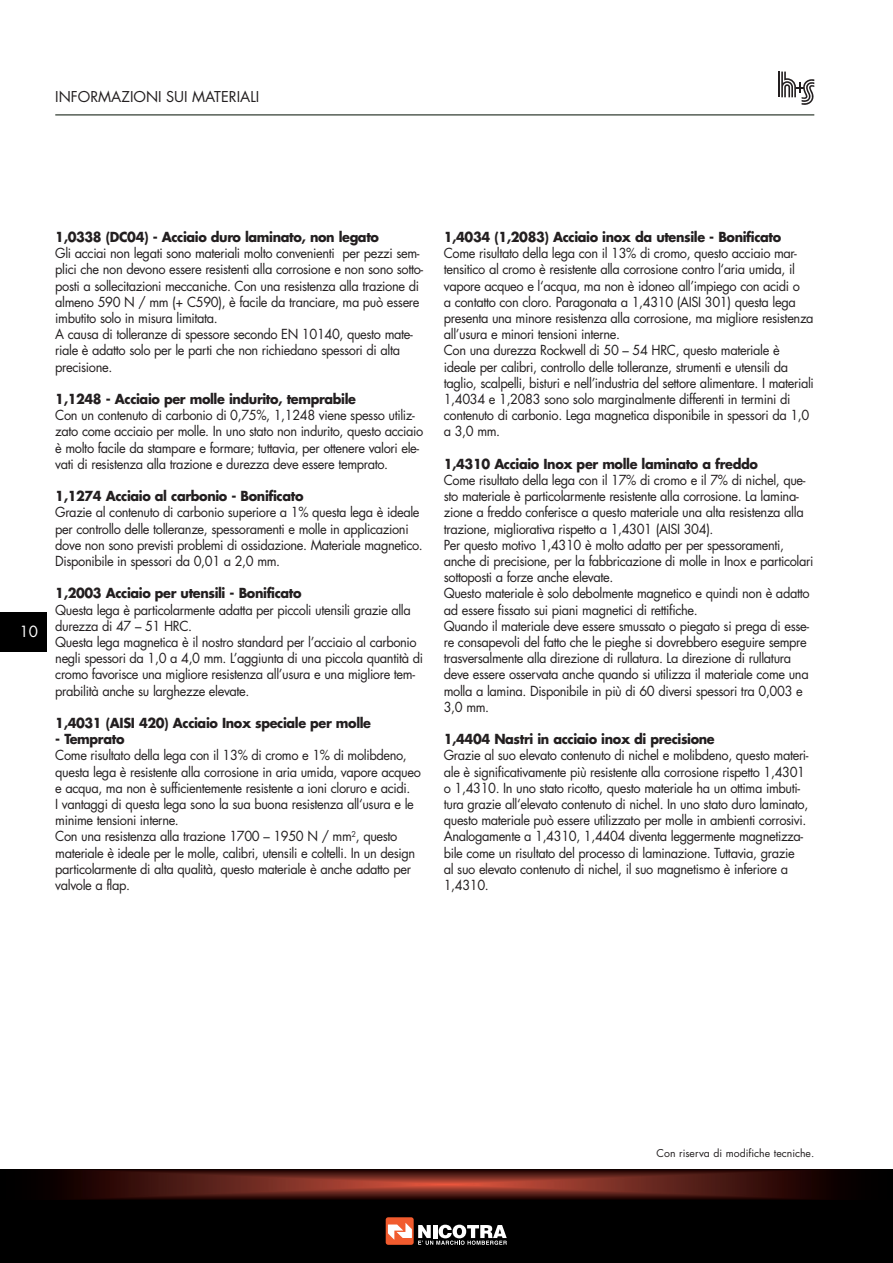
<style>
.page{position:relative;width:893px;height:1263px;background:#fff}
.page>*{position:absolute;margin:0;border:0;box-sizing:border-box;transform-origin:0 0}
.t1{font:15px "Futura";color:#fff}
.t2{font:14.55px "Futura";color:#231f20}
.t3{font:13.5px/16.2px "Futura";letter-spacing:-.03em;color:#231f20;scale:.95 1}
.t4{font:700 13.5px "Futura";letter-spacing:-.03em;color:#231f20;scale:.95 1}
.t5{font:10.5px "Futura";color:#231f20}
.s1{font-weight:700}
</style>
<div class="page">
<div style="left:0;top:612px;width:47px;height:39px;background:#000"></div>
<div style="left:0;top:1169px;width:893px;height:94px;background:#000"></div>
<div style="left:386px;top:1217px;width:28px;height:28px;background:#f15b2e;border-radius:3px"></div>
<svg style="left:388px;top:1223px;width:24px;height:17px"></svg>
<svg style="left:418px;top:1225px;width:89px;height:20px"></svg>
<img style="left:52px;top:1169px;width:788px;height:30px">
<hr style="left:778px;top:72px;width:2px;height:25px;background:#231f20">
<svg style="left:781px;top:72px;width:33px;height:33px"></svg>
<hr style="left:55px;top:115px;width:759px;height:1px;background:#000f00">
<p class="t2" style="left:55px;top:87px;width:47px">informa</p>
<p class="t2" style="left:121px;top:87px;width:137px">zioni sui materiali</p>
<p class="t1" style="left:20px;top:621px;width:20px">10</p>
<p class="t3" style="left:55px;top:229px;width:389px"><span class="s1">1,0338 (DC04) - Acciaio duro laminato, non legato<br></span>Gli acciai non legati sono materiali molto convenienti per pezzi sem&shy;plici che non devono essere resistenti alla corrosione e non sono sotto&shy;posti a sollecitazioni meccaniche. Con una resistenza alla trazione di almeno 590 N / mm (+ C590), è facile da tranciare, ma può essere imbutito solo in misura limitata.<br>A causa di tolleranze di spessore secondo EN 10140, questo mate&shy;riale è adatto solo per le parti che non richiedano spessori di alta precisione.</p>
<p class="t3" style="left:55px;top:391px;width:389px"><span class="s1">1,1248 - Acciaio per molle indurito, temprabile<br></span>Con un contenuto di carbonio di 0,75%, 1,1248 viene spesso utiliz&shy;zato come acciaio per molle. In uno stato non indurito, questo acciaio è molto facile da stampare e formare; tuttavia, per ottenere valori ele&shy;vati di resistenza alla trazione e durezza deve essere temprato.</p>
<p class="t3" style="left:55px;top:488px;width:388px"><span class="s1">1,1274 Acciaio al carbonio - Bonificato<br></span>Grazie al contenuto di carbonio superiore a 1% questa lega è ideale per controllo delle tolleranze, spessoramenti e molle in applicazioni dove non sono previsti problemi di ossidazione. Materiale magnetico.<br>Disponibile in spessori da 0,01 a 2,0 mm.</p>
<p class="t3" style="left:55px;top:585px;width:389px"><span class="s1">1,2003 Acciaio per utensili - Bonificato<br></span>Questa lega è particolarmente adatta per piccoli utensili grazie alla durezza di 47 – 51 HRC.<br>Questa lega magnetica è il nostro standard per l’acciaio al carbonio negli spessori da 1,0 a 4,0 mm. L’aggiunta di una piccola quantità di cromo favorisce una migliore resistenza all’usura e una migliore tem&shy;prabilità anche su larghezze elevate.</p>
<p class="t4" style="left:55px;top:713px;width:334px">1,4031 (AISI 420) Acciaio Inox speciale per molle</p>
<p class="t3" style="left:55px;top:731px;width:386px"><span class="s1">- Temprato<br></span>Come risultato della lega con il 13% di cromo e 1% di molibdeno, questa lega è resistente alla corrosione in aria umida, vapore acqueo e acqua, ma non è sufficientemente resistente a ioni cloruro e acidi.<br>I vantaggi di questa lega sono la sua buona resistenza all‘usura e le minime tensioni interne.<br>Con una resistenza alla trazione 1700 – 1950 N / mm<sup>2</sup>, questo materiale è ideale per le molle, calibri, utensili e coltelli. In un design particolarmente di alta qualità, questo materiale è anche adatto per valvole a flap.</p>
<p class="t3" style="left:444px;top:229px;width:391px"><span class="s1">1,4034 (1,2083) Acciaio inox da utensile - Bonificato </span>Come risultato della lega con il 13% di cromo, questo acciaio mar&shy;tensitico al cromo è resistente alla corrosione contro l‘aria umida, il vapore acqueo e l‘acqua, ma non è idoneo all’impiego con acidi o<br>a contatto con cloro. Paragonata a 1,4310 (AISI 301) questa lega presenta una minore resistenza alla corrosione, ma migliore resistenza all’usura e minori tensioni interne.<br>Con una durezza Rockwell di 50 – 54 HRC, questo materiale è ideale per calibri, controllo delle tolleranze, strumenti e utensili da taglio, scalpelli, bisturi e nell’industria del settore alimentare. I materiali 1,4034 e 1,2083 sono solo marginalmente differenti in termini di contenuto di carbonio. Lega magnetica disponibile in spessori da 1,0 a 3,0 mm.</p>
<p class="t3" style="left:444px;top:455px;width:391px"><span class="s1">1,4310 Acciaio Inox per molle laminato a freddo<br></span>Come risultato della lega con il 17% di cromo e il 7% di nichel, que&shy;sto materiale è particolarmente resistente alla corrosione. La lamina&shy;zione a freddo conferisce a questo materiale una alta resistenza alla trazione, migliorativa rispetto a 1,4301 (AISI 304).<br>Per questo motivo 1,4310 è molto adatto per per spessoramenti, anche di precisione, per la fabbricazione di molle in Inox e particolari sottoposti a forze anche elevate.<br>Questo materiale è solo debolmente magnetico e quindi non è adatto ad essere fissato sui piani magnetici di rettifiche.<br>Quando il materiale deve essere smussato o piegato si prega di esse&shy;re consapevoli del fatto che le pieghe si dovrebbero eseguire sempre trasversalmente alla direzione di rullatura. La direzione di rullatura deve essere osservata anche quando si utilizza il materiale come una molla a lamina. Disponibile in più di 60 diversi spessori tra 0,003 e 3,0 mm.</p>
<p class="t3" style="left:444px;top:731px;width:385px"><span class="s1">1,4404 Nastri in acciaio inox di precisione<br></span>Grazie al suo elevato contenuto di nichel e molibdeno, questo materi&shy;ale è significativamente più resistente alla corrosione rispetto 1,4301 o 1,4310. In uno stato ricotto, questo materiale ha un ottima imbuti&shy;tura grazie all‘elevato contenuto di nichel. In uno stato duro laminato, questo materiale può essere utilizzato per molle in ambienti corrosivi.<br>Analogamente a 1,4310, 1,4404 diventa leggermente magnetizza&shy;bile come un risultato del processo di laminazione. Tuttavia, grazie<br>al suo elevato contenuto di nichel, il suo magnetismo è inferiore a 1,4310.</p>
<p class="t5" style="left:657px;top:1145px;width:159px">Con riserva di modifiche tecniche.</p>
</div>
